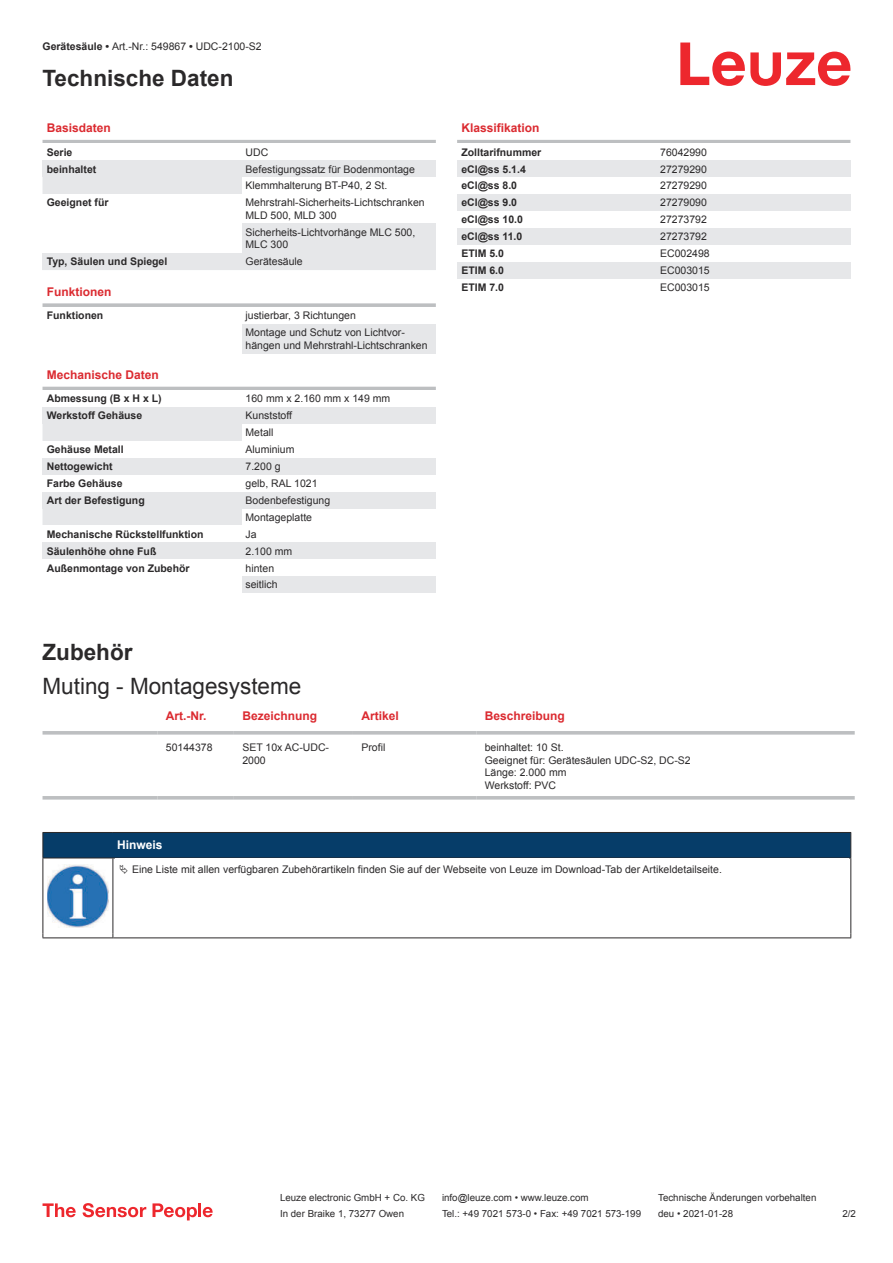
<style>
.page{position:relative;width:893px;height:1263px;background:#fff}
.page>*{position:absolute;margin:0;border:0;box-sizing:border-box;transform-origin:0 0}
.t1{font:700 22.5px "Arial";color:#2b292a}
.t2{font:22.5px "Arial";color:#2b292a}
.t3{font:700 12px "Arial";color:#db2a30}
.t4{font:700 12px "Arial";color:#fff}
.t5{font:10.5px/12.6px "Arial";color:#2b292a}
.t6{font:700 10.5px "Arial";color:#2b292a}
.t7{font:9.75px "Arial";color:#2b292a}
.s1{font-weight:700}
</style>
<div class="page">
<svg style="left:680px;top:43px;width:170px;height:43px"></svg>
<svg style="left:43px;top:177px;width:393px;height:348px"></svg>
<hr style="left:43px;top:140px;width:393px;height:3px;background:#bdbfc1">
<div style="left:43px;top:160px;width:199px;height:17px;background:#e6e7e9"></div>
<div style="left:242px;top:160px;width:194px;height:17px;background:#e6e7e9"></div>
<div style="left:242px;top:177px;width:194px;height:17px;background:#fff"></div>
<div style="left:43px;top:194px;width:199px;height:17px;background:#fff"></div>
<div style="left:242px;top:194px;width:194px;height:30px;background:#fff"></div>
<div style="left:242px;top:224px;width:194px;height:29px;background:#e6e7e9"></div>
<div style="left:43px;top:253px;width:199px;height:17px;background:#e6e7e9"></div>
<div style="left:242px;top:253px;width:194px;height:17px;background:#e6e7e9"></div>
<div style="left:43px;top:287px;width:393px;height:18px;background:#fff"></div>
<svg style="left:43px;top:303px;width:393px;height:4px;background:#c3c5c7"></svg>
<div style="left:43px;top:307px;width:199px;height:17px;background:#fff"></div>
<div style="left:242px;top:307px;width:194px;height:17px;background:#fff"></div>
<div style="left:242px;top:324px;width:194px;height:29px;background:#e6e7e9"></div>
<div style="left:43px;top:370px;width:393px;height:18px;background:#fff"></div>
<hr style="left:43px;top:387px;width:393px;height:3px;background:#bdbfc1">
<div style="left:43px;top:390px;width:199px;height:17px;background:#fff"></div>
<div style="left:242px;top:390px;width:194px;height:17px;background:#fff"></div>
<div style="left:43px;top:407px;width:199px;height:17px;background:#e6e7e9"></div>
<div style="left:242px;top:407px;width:194px;height:17px;background:#e6e7e9"></div>
<div style="left:242px;top:424px;width:194px;height:17px;background:#fff"></div>
<div style="left:43px;top:441px;width:199px;height:17px;background:#fff"></div>
<div style="left:242px;top:441px;width:194px;height:17px;background:#fff"></div>
<div style="left:43px;top:458px;width:199px;height:17px;background:#e6e7e9"></div>
<div style="left:242px;top:458px;width:194px;height:17px;background:#e6e7e9"></div>
<div style="left:43px;top:475px;width:199px;height:17px;background:#fff"></div>
<div style="left:242px;top:475px;width:194px;height:17px;background:#fff"></div>
<div style="left:43px;top:492px;width:199px;height:17px;background:#e6e7e9"></div>
<div style="left:242px;top:492px;width:194px;height:17px;background:#e6e7e9"></div>
<div style="left:242px;top:509px;width:194px;height:16px;background:#fff"></div>
<div style="left:43px;top:542px;width:199px;height:17px;background:#e6e7e9"></div>
<div style="left:242px;top:542px;width:194px;height:17px;background:#e6e7e9"></div>
<div style="left:242px;top:576px;width:194px;height:17px;background:#e6e7e9"></div>
<svg style="left:43px;top:731px;width:114px;height:4px"></svg>
<svg style="left:157px;top:731px;width:77px;height:4px"></svg>
<svg style="left:234px;top:731px;width:119px;height:4px"></svg>
<svg style="left:353px;top:731px;width:123px;height:4px"></svg>
<svg style="left:476px;top:731px;width:379px;height:4px;background:#c3c5c7"></svg>
<svg style="left:43px;top:796px;width:114px;height:4px"></svg>
<svg style="left:157px;top:796px;width:77px;height:4px"></svg>
<svg style="left:234px;top:796px;width:119px;height:4px"></svg>
<svg style="left:353px;top:796px;width:123px;height:4px"></svg>
<svg style="left:476px;top:796px;width:379px;height:4px;background:#c3c5c7"></svg>
<hr style="left:43px;top:858px;width:70px;height:1px;background:#2b292a">
<svg style="left:43px;top:832px;width:808px;height:26px;background:#083b65"></svg>
<hr style="left:113px;top:858px;width:738px;height:1px;background:#2b292a">
<hr style="left:43px;top:858px;width:1px;height:75px;background:#2b292a">
<hr style="left:113px;top:858px;width:1px;height:75px;background:#2b292a">
<hr style="left:850px;top:858px;width:1px;height:75px;background:#2b292a">
<hr style="left:43px;top:937px;width:70px;height:1px;background:#2b292a">
<hr style="left:113px;top:937px;width:738px;height:1px;background:#2b292a">
<img style="left:47px;top:864px;width:61px;height:63px">
<hr style="left:457px;top:140px;width:393px;height:3px;background:#bdbfc1">
<div style="left:457px;top:160px;width:200px;height:17px;background:#e6e7e9"></div>
<div style="left:657px;top:160px;width:193px;height:17px;background:#e6e7e9"></div>
<div style="left:457px;top:194px;width:200px;height:17px;background:#e6e7e9"></div>
<div style="left:657px;top:194px;width:193px;height:17px;background:#e6e7e9"></div>
<div style="left:457px;top:228px;width:200px;height:17px;background:#e6e7e9"></div>
<div style="left:657px;top:228px;width:193px;height:17px;background:#e6e7e9"></div>
<div style="left:457px;top:262px;width:200px;height:17px;background:#e6e7e9"></div>
<div style="left:657px;top:262px;width:193px;height:17px;background:#e6e7e9"></div>
<svg style="left:43px;top:1203px;width:33px;height:14px"></svg>
<svg style="left:83px;top:1203px;width:63px;height:14px"></svg>
<svg style="left:153px;top:1203px;width:44px;height:17px"></svg>
<hr style="left:198px;top:1203px;width:3px;height:14px;background:#ed272d">
<svg style="left:203px;top:1207px;width:10px;height:10px"></svg>
<p class="t5" style="left:43px;top:41px;width:221px"><span class="s1">Gerätesäule •</span> Art.-Nr.: 549867 <span class="s1">•</span> UDC-2100-S2</p>
<h1 class="t1" style="left:43px;top:70px;width:192px">Technische Daten</h1>
<p class="t3" style="left:47px;top:123px;width:66px">Basisdaten</p>
<p class="t6" style="left:47px;top:148px;width:27px">Serie</p>
<p class="t5" style="left:246px;top:147px;width:24px">UDC</p>
<p class="t6" style="left:47px;top:165px;width:51px">beinhaltet</p>
<p class="t5" style="left:246px;top:161px;width:171px;line-height:17px">Befestigungssatz für Bodenmontage<br>Klemmhalterung BT-P40, 2 St.</p>
<p class="t6" style="left:47px;top:199px;width:63px">Geeignet für</p>
<p class="t5" style="left:246px;top:197px;width:181px">Mehrstrahl-Sicherheits-Lichtschranken<br>MLD 500, MLD 300</p>
<p class="t5" style="left:246px;top:227px;width:171px">Sicherheits-Lichtvorhänge MLC 500,<br>MLC 300</p>
<p class="t6" style="left:47px;top:258px;width:122px">Typ, Säulen und Spiegel</p>
<p class="t5" style="left:246px;top:256px;width:59px">Gerätesäule</p>
<p class="t3" style="left:47px;top:287px;width:66px">Funktionen</p>
<p class="t6" style="left:47px;top:311px;width:58px">Funktionen</p>
<p class="t5" style="left:246px;top:308px;width:161px;line-height:17px">justierbar, 3 Richtungen<br>Montage und Schutz von Lichtvor-</p>
<p class="t5" style="left:246px;top:340px;width:184px">hängen und Mehrstrahl-Lichtschranken</p>
<p class="t3" style="left:47px;top:370px;width:114px">Mechanische Daten</p>
<p class="t6" style="left:47px;top:395px;width:116px">Abmessung (B x H x L)</p>
<p class="t5" style="left:246px;top:393px;width:146px">160 mm x 2.160 mm x 149 mm</p>
<p class="t6" style="left:47px;top:412px;width:97px">Werkstoff Gehäuse</p>
<p class="t5" style="left:246px;top:408px;width:48px;line-height:17px">Kunststoff<br>Metall</p>
<p class="t6" style="left:47px;top:445px;width:79px">Gehäuse Metall</p>
<p class="t5" style="left:246px;top:444px;width:51px">Aluminium</p>
<p class="t6" style="left:47px;top:462px;width:67px">Nettogewicht</p>
<p class="t5" style="left:246px;top:461px;width:37px">7.200 g</p>
<p class="t6" style="left:47px;top:479px;width:77px">Farbe Gehäuse</p>
<p class="t5" style="left:246px;top:478px;width:73px">gelb, RAL 1021</p>
<p class="t6" style="left:47px;top:496px;width:100px">Art der Befestigung</p>
<p class="t5" style="left:246px;top:493px;width:86px;line-height:17px">Bodenbefestigung<br>Montageplatte</p>
<p class="t6" style="left:47px;top:530px;width:158px">Mechanische Rückstellfunktion</p>
<p class="t5" style="left:246px;top:529px;width:13px">Ja</p>
<p class="t6" style="left:47px;top:547px;width:111px">Säulenhöhe ohne Fuß</p>
<p class="t5" style="left:246px;top:546px;width:48px">2.100 mm</p>
<p class="t6" style="left:47px;top:564px;width:144px">Außenmontage von Zubehör</p>
<p class="t5" style="left:246px;top:560px;width:34px;line-height:17px">hinten seitlich</p>
<p class="t3" style="left:461px;top:123px;width:80px">Klassifikation</p>
<p class="t6" style="left:461px;top:148px;width:81px">Zolltarifnummer</p>
<p class="t5" style="left:660px;top:147px;width:48px">76042990</p>
<p class="t6" style="left:461px;top:165px;width:66px">eCl@ss 5.1.4</p>
<p class="t5" style="left:660px;top:164px;width:48px">27279290</p>
<p class="t6" style="left:461px;top:182px;width:57px">eCl@ss 8.0</p>
<p class="t5" style="left:660px;top:180px;width:48px">27279290</p>
<p class="t6" style="left:461px;top:199px;width:57px">eCl@ss 9.0</p>
<p class="t5" style="left:660px;top:197px;width:48px">27279090</p>
<p class="t6" style="left:461px;top:216px;width:63px">eCl@ss 10.0</p>
<p class="t5" style="left:660px;top:214px;width:48px">27273792</p>
<p class="t6" style="left:461px;top:233px;width:63px">eCl@ss 11.0</p>
<p class="t5" style="left:660px;top:231px;width:48px">27273792</p>
<p class="t6" style="left:461px;top:249px;width:44px">ETIM 5.0</p>
<p class="t5" style="left:660px;top:248px;width:51px">EC002498</p>
<p class="t6" style="left:461px;top:266px;width:44px">ETIM 6.0</p>
<p class="t5" style="left:660px;top:265px;width:51px">EC003015</p>
<p class="t6" style="left:461px;top:283px;width:44px">ETIM 7.0</p>
<p class="t5" style="left:660px;top:282px;width:51px">EC003015</p>
<h1 class="t1" style="left:43px;top:644px;width:92px">Zubehör</h1>
<h1 class="t2" style="left:43px;top:678px;width:260px">Muting - Montagesysteme</h1>
<p class="t3" style="left:166px;top:711px;width:42px">Art.-Nr.</p>
<p class="t3" style="left:242px;top:711px;width:76px">Bezeichnung</p>
<p class="t3" style="left:361px;top:711px;width:39px">Artikel</p>
<p class="t3" style="left:485px;top:711px;width:82px">Beschreibung</p>
<p class="t5" style="left:166px;top:742px;width:48px">50144378</p>
<p class="t5" style="left:242px;top:742px;width:88px">SET 10x AC-UDC-<br>2000</p>
<p class="t5" style="left:361px;top:742px;width:25px">Profil</p>
<p class="t5" style="left:485px;top:742px;width:207px">beinhaltet: 10 St.<br>Geeignet für: Gerätesäulen UDC-S2, DC-S2<br>Länge: 2.000 mm<br>Werkstoff: PVC</p>
<p class="t4" style="left:117px;top:841px;width:47px">Hinweis</p>
<p class="t5" style="left:132px;top:864px;width:591px">Eine Liste mit allen verfügbaren Zubehörartikeln finden Sie auf der Webseite von Leuze im Download-Tab der Artikeldetailseite.</p>
<p class="t7" style="left:280px;top:1194px;width:146px">Leuze electronic GmbH + Co. KG</p>
<p class="t7" style="left:442px;top:1194px;width:148px">info@leuze.com • www.leuze.com</p>
<p class="t7" style="left:658px;top:1194px;width:160px">Technische Änderungen vorbehalten</p>
<p class="t7" style="left:280px;top:1210px;width:126px">In der Braike 1, 73277 Owen</p>
<p class="t7" style="left:442px;top:1210px;width:201px">Tel.: +49 7021 573-0 • Fax: +49 7021 573-199</p>
<p class="t7" style="left:658px;top:1210px;width:76px">deu • 2021-01-28</p>
<p class="t7" style="left:842px;top:1210px;width:15px">2 /2</p>
</div>
